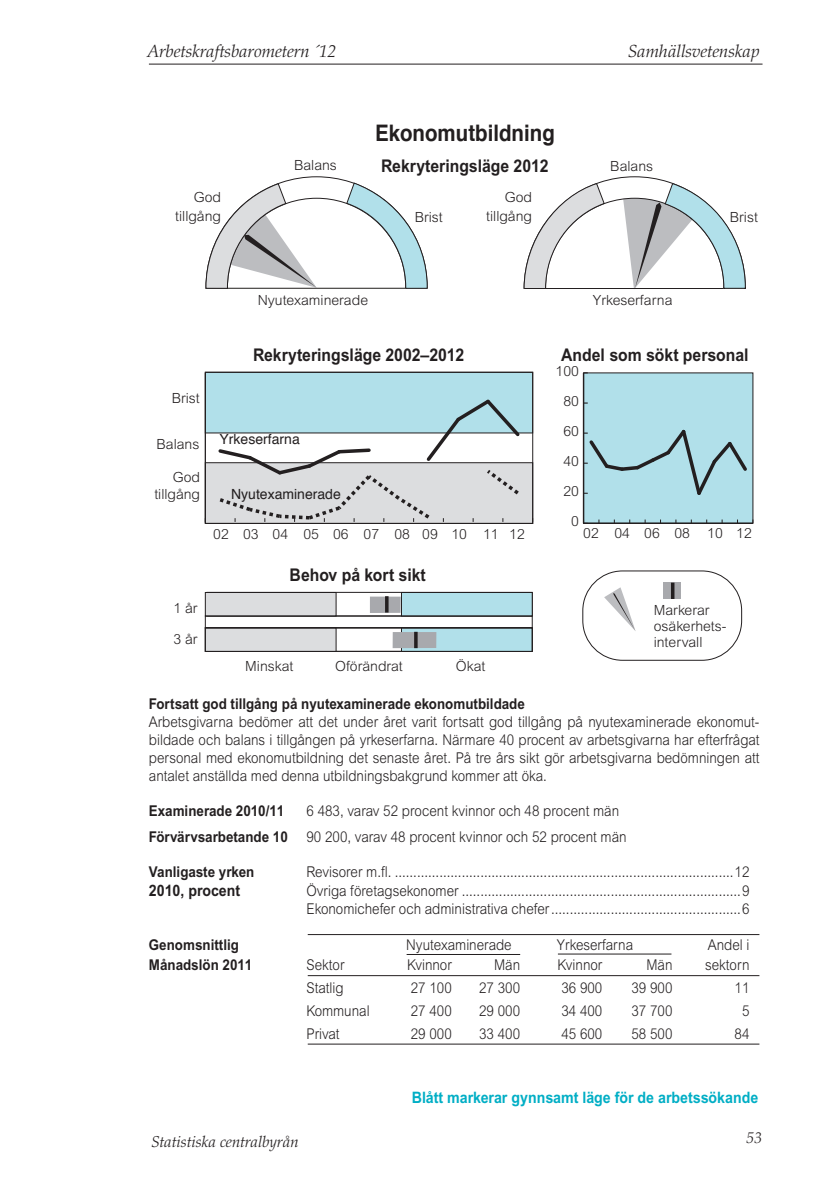
<style>
.page{position:relative;width:819px;height:1201px;background:#fff}
.page>*{position:absolute;margin:0;border:0;box-sizing:border-box;transform-origin:0 0}
.t1{font:700 22.75px "Helvetica";color:#231f20;scale:.9 1}
.t2{font:700 17.5px "Arial";color:#231f20;scale:.9 1}
.t3{font:italic 300 17.5px "Palatino";color:#231f20}
.Lönetab_rubrik{font:700 15.75px "Arial";color:#00aec5;scale:.9 1}
.t4{font:italic 300 15.75px "Palatino";color:#231f20}
.behovsbrödtext{font:700 15.75px "Arial";color:#231f20;scale:.9 1}
.behovsbrödtext-2{font:300 14.88px/17.8px "Arial";color:#231f20;text-align:justify;scale:.9 1}
.behovstext{font:700 14.88px "Arial";color:#231f20;scale:.9 1}
.behovsbrödtext-3{font:700 14.88px "Arial";color:#231f20;scale:.9 1}
.t5{font:300 14px/19.2px "Arial";color:#231f20;text-align:right}
.t6{font:14px "Helvetica";color:#231f20}
</style>
<div class="page">
<hr style="left:149px;top:64px;width:613px;height:1px;background:#231f20">
<hr style="left:308px;top:934px;width:451px;height:1px;background:#231f20">
<hr style="left:308px;top:975px;width:451px;height:1px;background:#231f20">
<hr style="left:308px;top:1043px;width:451px;height:1px;background:#231f20">
<hr style="left:406px;top:954px;width:114px;height:1px;background:#231f20">
<hr style="left:558px;top:953px;width:113px;height:1px;background:#231f20">
<div style="left:583px;top:373px;width:169px;height:150px;background:#b1e0ea"></div>
<div style="left:205px;top:628px;width:131px;height:23px;background:#dcdddf"></div>
<div style="left:401px;top:628px;width:131px;height:23px;background:#b1e0ea"></div>
<div style="left:582px;top:570px;width:160px;height:90px;border:1px solid #231f20;border-radius:40px"></div>
<div style="left:207px;top:592px;width:325px;height:24px;border:1px solid #231f20"></div>
<div style="left:205px;top:592px;width:131px;height:24px;background:#dcdddf"></div>
<div style="left:205px;top:592px;width:131px;height:24px;border:1px solid #231f20"></div>
<div style="left:401px;top:592px;width:131px;height:24px;background:#b1e0ea"></div>
<div style="left:401px;top:592px;width:131px;height:24px;border:1px solid #231f20"></div>
<div style="left:370px;top:596px;width:30px;height:17px;background:#a8a9ad"></div>
<div style="left:205px;top:372px;width:327px;height:61px;background:#b1e0ea"></div>
<div style="left:205px;top:463px;width:327px;height:60px;background:#dcdddf"></div>
<div style="left:205px;top:627px;width:327px;height:24px;border:1px solid #231f20"></div>
<div style="left:205px;top:615px;width:327px;height:13px;border:1px solid #231f20"></div>
<svg style="left:216px;top:399px;width:306px;height:123px"></svg>
<div style="left:663px;top:582px;width:17px;height:17px;background:#a8a9ad"></div>
<hr style="left:671px;top:582px;width:3px;height:17px;background:#231f20">
<svg style="left:604px;top:587px;width:32px;height:44px"></svg>
<div style="left:392px;top:632px;width:44px;height:16px;background:#a8a9ad"></div>
<hr style="left:414px;top:632px;width:3px;height:16px;background:#231f20">
<div style="left:205px;top:372px;width:328px;height:152px;border:1px solid #231f20"></div>
<svg style="left:205px;top:176px;width:223px;height:113px"></svg>
<svg style="left:523px;top:177px;width:223px;height:112px"></svg>
<hr style="left:524px;top:288px;width:199px;height:1px;background:#231f20">
<hr style="left:583px;top:522px;width:169px;height:2px;background:#231f20">
<hr style="left:583px;top:373px;width:1px;height:150px;background:#231f20">
<svg style="left:584px;top:426px;width:163px;height:72px"></svg>
<hr style="left:385px;top:596px;width:3px;height:16px;background:#231f20">
<p class="t3" style="left:147px;top:41px;width:190px">Arbetskraftsbarometern ´12</p>
<p class="t3" style="left:628px;top:41px;width:133px">Samhällsvetenskap</p>
<p class="t5" style="left:175px;top:187px;width:47px">God tillgång</p>
<p class="t5" style="left:294px;top:156px;width:44px">Balans</p>
<p class="t1" style="left:375px;top:115px;width:201px">Ekonomutbildning</p>
<p class="t2" style="left:381px;top:156px;width:188px">Rekryteringsläge 2012</p>
<p class="t5" style="left:415px;top:207px;width:29px">Brist</p>
<p class="t5" style="left:486px;top:187px;width:47px">God tillgång</p>
<p class="t5" style="left:610px;top:156px;width:44px">Balans</p>
<p class="t5" style="left:258px;top:290px;width:112px">Nyutexaminerade</p>
<p class="t5" style="left:592px;top:291px;width:81px">Yrkeserfarna</p>
<p class="t5" style="left:730px;top:207px;width:29px">Brist</p>
<p class="t2" style="left:253px;top:345px;width:236px">Rekryteringsläge 2002–2012</p>
<p class="t2" style="left:561px;top:345px;width:209px">Andel som sökt personal</p>
<p class="t5" style="left:555px;top:361px;width:25px">100</p>
<p class="t5" style="left:172px;top:388px;width:29px">Brist</p>
<p class="t5" style="left:157px;top:434px;width:44px">Balans</p>
<p class="t5" style="left:154px;top:468px;width:47px;line-height:16.8px">God tillgång</p>
<p class="t5" style="left:173px;top:598px;width:26px">1 år</p>
<p class="t5" style="left:173px;top:629px;width:26px">3 år</p>
<p class="t6" style="left:219px;top:428px;width:82px">Yrkeserfarna</p>
<p class="t6" style="left:231px;top:483px;width:111px">Nyutexaminerade</p>
<p class="t5" style="left:563px;top:391px;width:17px">80</p>
<p class="t5" style="left:563px;top:421px;width:17px">60</p>
<p class="t5" style="left:563px;top:451px;width:17px">40</p>
<p class="t5" style="left:563px;top:481px;width:17px">20</p>
<p class="t5" style="left:571px;top:512px;width:9px">0</p>
<p class="t5" style="left:213px;top:524px;width:313px">02 03 04 05 06 07 08 09 10 11 12</p>
<p class="t5" style="left:583px;top:523px;width:170px">02 04 06 08 10 12</p>
<p class="t2" style="left:289px;top:564px;width:153px">Behov på kort sikt</p>
<p class="t5" style="left:245px;top:656px;width:50px">Minskat</p>
<p class="t5" style="left:335px;top:656px;width:69px">Oförändrat</p>
<p class="t5" style="left:456px;top:656px;width:31px">Ökat</p>
<p class="t5" style="left:653px;top:602px;width:74px;line-height:15.8px;text-align:left">Markerar osäkerhets&shy;intervall</p>
<p class="behovstext" style="left:149px;top:695px;width:419px">Fortsatt god tillgång på nyutexaminerade ekonomutbildade</p>
<p class="behovsbrödtext-2" style="left:149px;top:713px;width:680px">Arbetsgivarna bedömer att det under året varit fortsatt god tillgång på nyutexaminerade ekonomut&shy;bildade och balans i tillgången på yrkeserfarna. Närmare 40 procent av arbetsgivarna har efterfrågat personal med ekonomutbildning det senaste året. På tre års sikt gör arbetsgivarna bedömningen att antalet anställda med denna utbildningsbakgrund kommer att öka.</p>
<p class="behovstext" style="left:149px;top:802px;width:152px">Examinerade 2010/11</p>
<p class="behovsbrödtext-2" style="left:306px;top:802px;width:349px">6 483, varav 52 procent kvinnor och 48 procent män</p>
<p class="behovstext" style="left:149px;top:827px;width:156px">Förvärvsarbetande 10</p>
<p class="behovsbrödtext-2" style="left:306px;top:827px;width:357px">90 200, varav 48 procent kvinnor och 52 procent män</p>
<p class="behovsbrödtext-3" style="left:149px;top:863px;width:119px">Vanligaste yrken</p>
<p class="behovsbrödtext-2" style="left:306px;top:863px;width:493px">Revisorer m.fl. ...........................................................................................12</p>
<p class="behovsbrödtext" style="left:149px;top:881px;width:103px">2010, procent</p>
<p class="behovsbrödtext-2" style="left:306px;top:882px;width:493px">Övriga företagsekonomer ...........................................................................9</p>
<p class="behovsbrödtext-2" style="left:306px;top:900px;width:493px">Ekonomichefer och administrativa chefer...................................................6</p>
<p class="behovsbrödtext-3" style="left:149px;top:936px;width:102px">Genomsnittlig</p>
<p class="behovsbrödtext-2" style="left:406px;top:935px;width:119px">Nyutexaminerade</p>
<p class="behovsbrödtext-2" style="left:557px;top:935px;width:86px">Yrkeserfarna</p>
<p class="behovsbrödtext-2" style="left:707px;top:935px;width:48px">Andel i</p>
<p class="behovsbrödtext-3" style="left:149px;top:956px;width:116px">Månadslön 2011</p>
<p class="behovsbrödtext-2" style="left:306px;top:956px;width:44px">Sektor</p>
<p class="behovsbrödtext-2" style="left:407px;top:956px;width:51px">Kvinnor</p>
<p class="behovsbrödtext-2" style="left:494px;top:956px;width:30px">Män</p>
<p class="behovsbrödtext-2" style="left:557px;top:956px;width:51px">Kvinnor</p>
<p class="behovsbrödtext-2" style="left:646px;top:956px;width:30px">Män</p>
<p class="behovsbrödtext-2" style="left:705px;top:956px;width:51px">sektorn</p>
<p class="behovsbrödtext-2" style="left:306px;top:978px;width:43px">Statlig</p>
<p class="behovsbrödtext-2" style="left:411px;top:978px;width:47px">27 100</p>
<p class="behovsbrödtext-2" style="left:479px;top:978px;width:47px">27 300</p>
<p class="behovsbrödtext-2" style="left:561px;top:978px;width:47px">36 900</p>
<p class="behovsbrödtext-2" style="left:631px;top:978px;width:47px">39 900</p>
<p class="behovsbrödtext-2" style="left:734px;top:978px;width:18px">11</p>
<p class="behovsbrödtext-2" style="left:306px;top:1001px;width:72px">Kommunal</p>
<p class="behovsbrödtext-2" style="left:411px;top:1001px;width:47px">27 400</p>
<p class="behovsbrödtext-2" style="left:479px;top:1001px;width:47px">29 000</p>
<p class="behovsbrödtext-2" style="left:561px;top:1001px;width:47px">34 400</p>
<p class="behovsbrödtext-2" style="left:631px;top:1001px;width:47px">37 700</p>
<p class="behovsbrödtext-2" style="left:742px;top:1001px;width:10px">5</p>
<p class="behovsbrödtext-2" style="left:306px;top:1024px;width:38px">Privat</p>
<p class="behovsbrödtext-2" style="left:411px;top:1024px;width:47px">29 000</p>
<p class="behovsbrödtext-2" style="left:479px;top:1024px;width:47px">33 400</p>
<p class="behovsbrödtext-2" style="left:561px;top:1024px;width:47px">45 600</p>
<p class="behovsbrödtext-2" style="left:631px;top:1024px;width:47px">58 500</p>
<p class="behovsbrödtext-2" style="left:734px;top:1024px;width:18px">84</p>
<p class="Lönetab_rubrik" style="left:412px;top:1088px;width:386px">Blått markerar gynnsamt läge för de arbetssökande</p>
<p class="t4" style="left:151px;top:1132px;width:149px">Statistiska centralbyrån</p>
<p class="t4" style="left:746px;top:1128px;width:17px">53</p>
</div>
